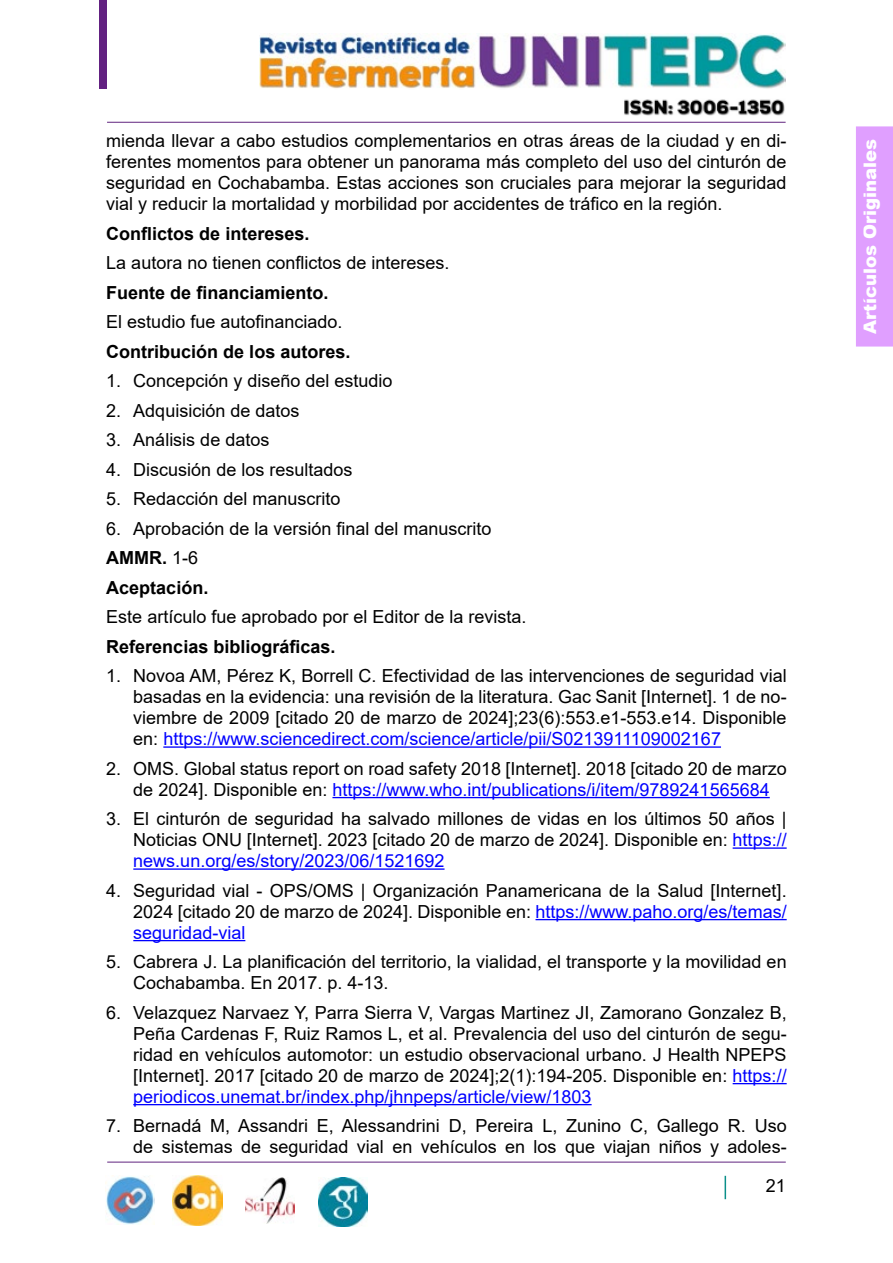
<style>
.page{position:relative;width:893px;height:1263px;background:#fff}
.page>*{position:absolute;margin:0;border:0;box-sizing:border-box;transform-origin:0 0}
.t1{font:18px/21px "Arial";color:#000;text-align:justify}
.t2{font:700 18px "Arial";color:#000}
.t3{font:900 18px "Arial";color:#fff}
.s1{font-weight:700}
.s2{color:#00f}
</style>
<div class="page">
<div style="left:100px;top:0;width:7px;height:89px;background:#622181"></div>
<hr style="left:107px;top:122px;width:679px;height:1px;background:#60247f">
<hr style="left:107px;top:1162px;width:679px;height:1px;background:#60247f">
<svg style="left:725px;top:1176px;width:1px;height:23px"></svg>
<div style="left:856px;top:126px;width:37px;height:221px;background:#e09fff"></div>
<img style="left:106px;top:1176px;width:48px;height:48px">
<img style="left:173px;top:1176px;width:50px;height:49px">
<img style="left:245px;top:1177px;width:50px;height:47px">
<img style="left:319px;top:1177px;width:48px;height:49px">
<img style="left:259px;top:34px;width:526px;height:55px">
<img style="left:624px;top:99px;width:161px;height:17px">
<hr style="left:163px;top:746px;width:558px;height:2px;background:#00f">
<hr style="left:332px;top:797px;width:438px;height:1px;background:#00f">
<hr style="left:733px;top:847px;width:54px;height:2px;background:#00f">
<hr style="left:133px;top:868px;width:312px;height:2px;background:#00f">
<hr style="left:535px;top:919px;width:252px;height:1px;background:#00f">
<hr style="left:133px;top:940px;width:112px;height:1px;background:#00f">
<hr style="left:733px;top:1083px;width:54px;height:1px;background:#00f">
<hr style="left:133px;top:1104px;width:459px;height:1px;background:#00f">
<p class="t1" style="left:106px;top:130px;width:682px">mienda llevar a cabo estudios complementarios en otras áreas de la ciudad y en di&shy;ferentes momentos para obtener un panorama más completo del uso del cinturón de seguridad en Cochabamba. Estas acciones son cruciales para mejorar la seguridad vial y reducir la mortalidad y morbilidad por accidentes de tráfico en la región.</p>
<p class="t2" style="left:106px;top:221px;width:205px">Conflictos de intereses.</p>
<p class="t1" style="left:106px;top:252px;width:345px">La autora no tienen conflictos de intereses.</p>
<p class="t2" style="left:106px;top:280px;width:224px">Fuente de financiamiento.</p>
<p class="t1" style="left:106px;top:311px;width:238px">El estudio fue autofinanciado.</p>
<p class="t2" style="left:106px;top:339px;width:246px">Contribución de los autores.</p>
<p class="t1" style="left:106px;top:370px;width:288px">1. Concepción y diseño del estudio</p>
<p class="t1" style="left:106px;top:400px;width:195px">2. Adquisición de datos</p>
<p class="t1" style="left:106px;top:429px;width:165px">3. Análisis de datos</p>
<p class="t1" style="left:106px;top:459px;width:248px">4. Discusión de los resultados</p>
<p class="t1" style="left:106px;top:488px;width:236px">5. Redacción del manuscrito</p>
<p class="t1" style="left:106px;top:513px;width:387px;line-height:29.5px;text-align:left">6. Aprobación de la versión final del manuscrito<br><span class="s1">AMMR.</span> 1-6<br><span class="s1">Aceptación.</span></p>
<p class="t1" style="left:106px;top:606px;width:422px">Este artículo fue aprobado por el Editor de la revista.</p>
<p class="t2" style="left:106px;top:634px;width:231px">Referencias bibliográficas.</p>
<p class="t1" style="left:133px;top:665px;width:655px;text-indent:-27px">1. Novoa AM, Pérez K, Borrell C. Efectividad de las intervenciones de seguridad vial basadas en la evidencia: una revisión de la literatura. Gac Sanit [Internet]. 1 de no&shy;viembre de 2009 [citado 20 de marzo de 2024];23(6):553.e1-553.e14. Disponible en: <span class="s2">https://www.sciencedirect.com/science/article/pii/S0213911109002167</span></p>
<p class="t1" style="left:106px;top:758px;width:682px;text-align:center">2. OMS. Global status report on road safety 2018 [Internet]. 2018 [citado 20 de marzo de 2024]. Disponible en: <span class="s2">https://www.who.int/publications/i/item/9789241565684</span></p>
<p class="t1" style="left:133px;top:808px;width:655px;text-indent:-27px">3. El cinturón de seguridad ha salvado millones de vidas en los últimos 50 años | Noticias ONU [Internet]. 2023 [citado 20 de marzo de 2024]. Disponible en: <span class="s2">https:// news.un.org/es/story/2023/06/1521692</span></p>
<p class="t1" style="left:133px;top:880px;width:655px;text-indent:-27px">4. Seguridad vial - OPS/OMS | Organización Panamericana de la Salud [Internet].<br>2024 [citado 20 de marzo de 2024]. Disponible en: <span class="s2">https://www.paho.org/es/temas/ seguridad-vial</span></p>
<p class="t1" style="left:133px;top:951px;width:655px;text-indent:-27px">5. Cabrera J. La planificación del territorio, la vialidad, el transporte y la movilidad en<br>Cochabamba. En 2017. p. 4-13.</p>
<p class="t1" style="left:133px;top:1002px;width:655px;text-indent:-27px">6. Velazquez Narvaez Y, Parra Sierra V, Vargas Martinez JI, Zamorano Gonzalez B, Peña Cardenas F, Ruiz Ramos L, et al. Prevalencia del uso del cinturón de segu&shy;ridad en vehículos automotor: un estudio observacional urbano. J Health NPEPS [Internet]. 2017 [citado 20 de marzo de 2024];2(1):194-205. Disponible en: <span class="s2">https:// periodicos.unemat.br/index.php/jhnpeps/article/view/1803</span></p>
<p class="t1" style="left:106px;top:1115px;width:682px;text-align:right">7. Bernadá M, Assandri E, Alessandrini D, Pereira L, Zunino C, Gallego R. Uso de sistemas de seguridad vial en vehículos en los que viajan niños y adoles-</p>
<p class="t1" style="left:766px;top:1175px;width:22px">21</p>
<p class="t3" style="left:857px;top:334px;width:197px;rotate:-90deg">Artículos Originales</p>
</div>
